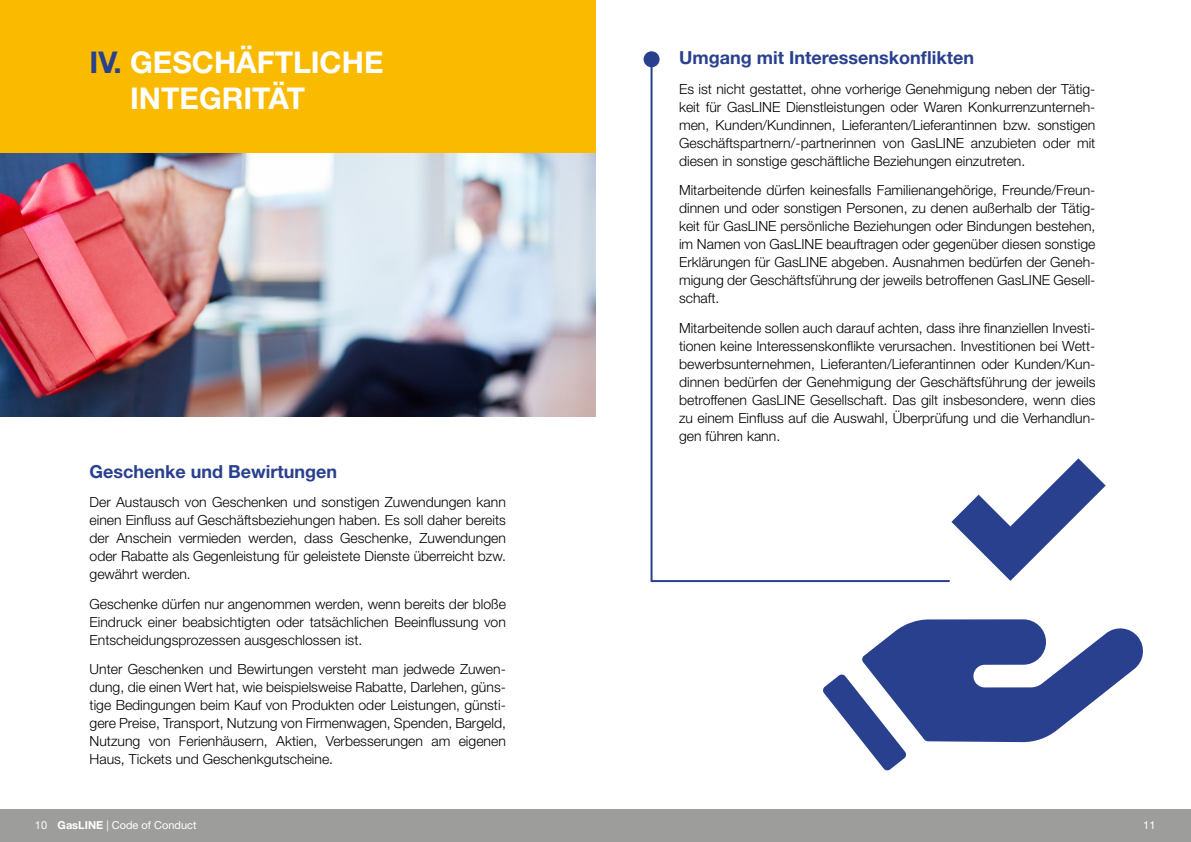
<style>
.page{position:relative;width:1191px;height:842px;background:#fff}
.page>*{position:absolute;margin:0;border:0;box-sizing:border-box;transform-origin:0 0}
.t1{font:700 30px/36px "Helvetica Neue LT Std";color:#fff}
.t2{font:700 18px "Helvetica Neue LT Std";color:#29408f}
.t3{font:300 14px/18px "Helvetica Neue LT Std";color:#000;text-align:justify}
.t4{font:11px "Helvetica Neue LT Pro";color:#fff}
.s1{color:#29408f}
.s2{font-weight:700}
</style>
<div class="page">
<div style="left:0;top:809px;width:1191px;height:33px;background:#9d9d9c"></div>
<div style="left:0;top:0;width:595px;height:153px;background:#faba00"></div>
<img style="left:0;top:153px;width:595px;height:264px">
<svg style="left:1105px;top:628px;width:38px;height:64px"></svg>
<svg style="left:823px;top:458px;width:282px;height:313px"></svg>
<svg style="left:649px;top:57px;width:302px;height:526px"></svg>
<div style="left:643px;top:51px;width:16px;height:16px;background:#29408f;border-radius:50%"></div>
<h1 class="t1" style="left:130px;top:43px;width:255px;text-indent:-41px"><span class="s1">IV.</span> GESCHÄFTLICHE<br>INTEGRITÄT</h1>
<p class="t2" style="left:90px;top:460px;width:249px">Geschenke und Bewirtungen</p>
<p class="t3" style="left:90px;top:493px;width:418px">Der Austausch von Geschenken und sonstigen Zuwendungen kann einen Einfluss auf Geschäftsbeziehungen haben. Es soll daher bereits der Anschein vermieden werden, dass Geschenke, Zuwendungen oder Rabatte als Gegenleistung für geleistete Dienste überreicht bzw. gewährt werden.</p>
<p class="t3" style="left:90px;top:594px;width:418px">Geschenke dürfen nur angenommen werden, wenn bereits der bloße Eindruck einer beabsichtigten oder tatsächlichen Beeinflussung von Entscheidungsprozessen ausgeschlossen ist.</p>
<p class="t3" style="left:90px;top:660px;width:418px">Unter Geschenken und Bewirtungen versteht man jedwede Zuwen&shy;dung, die einen Wert hat, wie beispielsweise Rabatte, Darlehen, güns&shy;tige Bedingungen beim Kauf von Produkten oder Leistungen, günsti&shy;gere Preise, Transport, Nutzung von Firmenwagen, Spenden, Bargeld, Nutzung von Ferienhäusern, Aktien, Verbesserungen am eigenen Haus, Tickets und Geschenkgutscheine.</p>
<p class="t2" style="left:679px;top:47px;width:296px">Umgang mit Interessenskonflikten</p>
<p class="t3" style="left:679px;top:80px;width:418px">Es ist nicht gestattet, ohne vorherige Genehmigung neben der Tätig&shy;keit für GasLINE Dienstleistungen oder Waren Konkurrenzunterneh&shy;men, Kunden/Kundinnen, Lieferanten/Lieferantinnen bzw. sonstigen Geschäftspartnern/-partnerinnen von GasLINE anzubieten oder mit diesen in sonstige geschäftliche Beziehungen einzutreten.</p>
<p class="t3" style="left:679px;top:181px;width:418px">Mitarbeitende dürfen keinesfalls Familienangehörige, Freunde/Freun&shy;dinnen und oder sonstigen Personen, zu denen außerhalb der Tätig&shy;keit für GasLINE persönliche Beziehungen oder Bindungen bestehen, im Namen von GasLINE beauftragen oder gegenüber diesen sonstige Erklärungen für GasLINE abgeben. Ausnahmen bedürfen der Geneh&shy;migung der Geschäftsführung der jeweils betroffenen GasLINE Gesell&shy;schaft.</p>
<p class="t3" style="left:679px;top:318px;width:418px">Mitarbeitende sollen auch darauf achten, dass ihre finanziellen Investi&shy;tionen keine Interessenskonflikte verursachen. Investitionen bei Wett&shy;bewerbsunternehmen, Lieferanten/Lieferantinnen oder Kunden/Kun&shy;dinnen bedürfen der Genehmigung der Geschäftsführung der jeweils betroffenen GasLINE Gesellschaft. Das gilt insbesondere, wenn dies zu einem Einfluss auf die Auswahl, Überprüfung und die Verhandlun&shy;gen führen kann.</p>
<p class="t4" style="left:35px;top:819px;width:163px">10 <span class="s2">GasLINE</span> | Code of Conduct</p>
<p class="t4" style="left:1143px;top:819px;width:14px">11</p>
</div>
